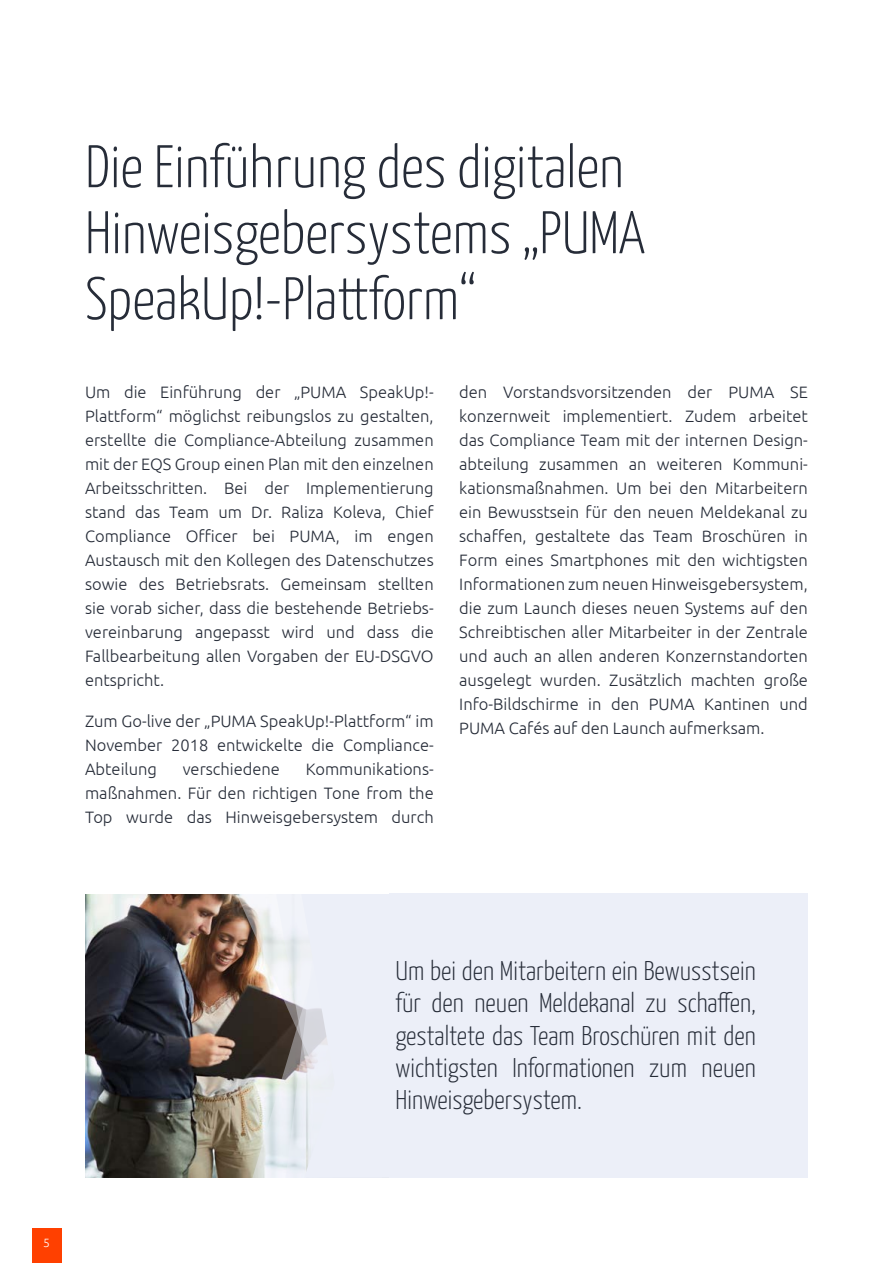
<style>
.page{position:relative;width:893px;height:1263px;background:#fff}
.page>*{position:absolute;margin:0;border:0;box-sizing:border-box;transform-origin:0 0}
.t1{font:300 60px/66px "Yanone Kaffeesatz";color:#262c38}
.t2{font:300 27px/32.4px "Yanone Kaffeesatz";color:#262c38;text-align:justify}
.t3{font:300 16.5px/24px "Ubuntu";color:#262c38;text-align:justify}
.t4{font:300 12px "Ubuntu";color:#fff}
</style>
<div class="page">
<div style="left:32px;top:1229px;width:29px;height:34px;background:#ff4000"></div>
<img style="left:85px;top:894px;width:158px;height:284px">
<div style="left:389px;top:894px;width:419px;height:284px;background:#eceff8"></div>
<img style="left:208px;top:894px;width:35px;height:243px">
<img style="left:243px;top:894px;width:34px;height:284px">
<svg style="left:277px;top:894px;width:112px;height:284px;fill:#eceff8"></svg>
<h1 class="t1" style="left:85px;top:130px;width:561px">Die Einführung des digitalen<br>Hinweisgebersystems „PUMA<br>SpeakUp!-Plattform“</h1>
<p class="t3" style="left:85px;top:379px;width:350px">Um die Einführung der „PUMA SpeakUp!- Plattform“ möglichst reibungslos zu gestalten, erstellte die Compliance-Abteilung zusammen mit der EQS Group einen Plan mit den einzelnen Arbeitsschritten. Bei der Implementierung stand das Team um Dr. Raliza Koleva, Chief Compliance Officer bei PUMA, im engen Austausch mit den Kollegen des Datenschutzes sowie des Betriebsrats. Gemeinsam stellten sie vorab sicher, dass die bestehende Betriebs&shy;vereinbarung angepasst wird und dass die Fallbearbeitung allen Vorgaben der EU-DSGVO entspricht.</p>
<p class="t3" style="left:85px;top:708px;width:350px">Zum Go-live der „PUMA SpeakUp!-Plattform“ im November 2018 entwickelte die Compliance-Abteilung</p>
<p class="t3" style="left:85px;top:756px;width:350px;text-indent:221px">Kommunikations&shy;maßnahmen. Für den richtigen Tone from the Top wurde das Hinweisgebersystem durch</p>
<p class="t3" style="left:183px;top:756px;width:99px">verschiedene</p>
<p class="t3" style="left:459px;top:379px;width:350px">den Vorstandsvorsitzenden der PUMA SE konzernweit implementiert. Zudem arbeitet das Compliance Team mit der internen Design&shy;abteilung zusammen an weiteren Kommuni&shy;kationsmaßnahmen. Um bei den Mitarbeitern ein Bewusstsein für den neuen Meldekanal zu schaffen, gestaltete das Team Broschüren in Form eines Smartphones mit den wichtigsten Informationen zum neuen Hinweisgebersystem, die zum Launch dieses neuen Systems auf den Schreibtischen aller Mitarbeiter in der Zentrale und auch an allen anderen Konzernstandorten ausgelegt wurden. Zusätzlich machten große Info-Bildschirme in den PUMA Kantinen und PUMA Cafés auf den Launch aufmerksam.</p>
<p class="t4" style="left:43px;top:1235px;width:8px">5</p>
<h2 class="t2" style="left:395px;top:953px;width:362px">Um bei den Mitarbeitern ein Bewusstsein für den neuen Meldekanal zu schaffen, gestaltete das Team Broschüren mit den wichtigsten Informationen zum neuen Hinweisgebersystem.</h2>
</div>
